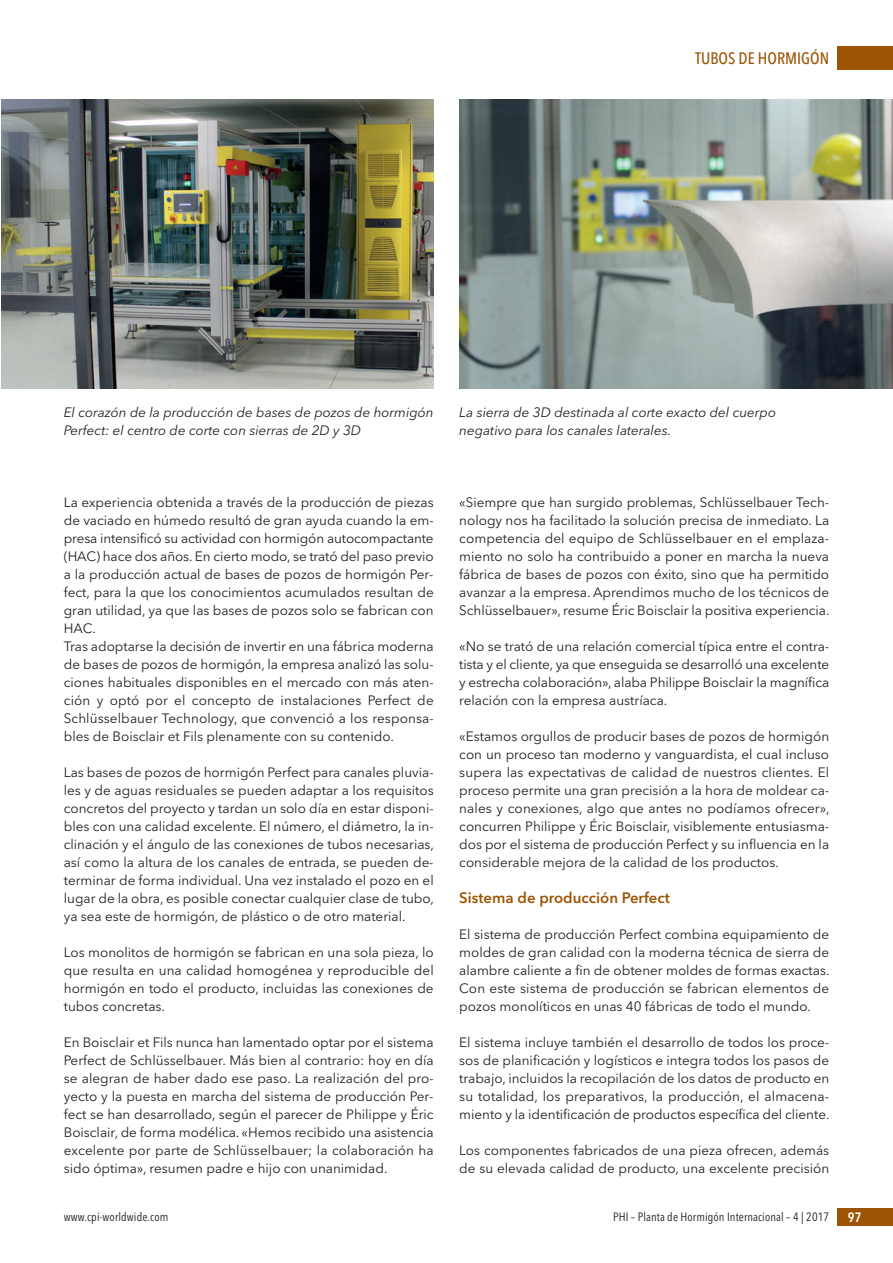
<style>
.page{position:relative;width:893px;height:1263px;background:#fff}
.page>*{position:absolute;margin:0;border:0;box-sizing:border-box;transform-origin:0 0}
.t1{font:500 16.5px "Avenir Next Condensed";color:#9c5506}
.t2{font:600 15px "Avenir Next";color:#9c5506}
.t3{font:13.5px/18px "Avenir Next";color:#231f20;text-align:justify}
.t4{font:italic 13.5px/18px "Avenir Next";color:#231f20}
.t5{font:600 13.5px "Avenir Next Condensed";color:#fff}
.t6{font:12px "Avenir Next Condensed";letter-spacing:.01em;color:#231f20}
</style>
<div class="page">
<div style="left:838px;top:47px;width:55px;height:23px;background:#9c5506"></div>
<img style="left:1px;top:100px;width:433px;height:288px">
<img style="left:459px;top:100px;width:434px;height:288px">
<div style="left:838px;top:1208px;width:55px;height:18px;background:#9c5506"></div>
<p class="t1" style="left:695px;top:51px;width:135px">TUBOS DE HORMIGÓN</p>
<p class="t4" style="left:64px;top:404px;width:371px">El corazón de la producción de bases de pozos de hormigón<br>Perfect: el centro de corte con sierras de 2D y 3D</p>
<p class="t4" style="left:459px;top:404px;width:318px">La sierra de 3D destinada al corte exacto del cuerpo negativo para los canales laterales.</p>
<p class="t3" style="left:64px;top:494px;width:371px;text-align:left">La experiencia obtenida a través de la producción de piezas de vaciado en húmedo resultó de gran ayuda cuando la em&shy;presa intensificó su actividad con hormigón autocompactante (HAC) hace dos años. En cierto modo, se trató del paso previo a la producción actual de bases de pozos de hormigón Per&shy;fect, para la que los conocimientos acumulados resultan de gran utilidad, ya que las bases de pozos solo se fabrican con HAC.<br>Tras adoptarse la decisión de invertir en una fábrica moderna de bases de pozos de hormigón, la empresa analizó las solu&shy;ciones habituales disponibles en el mercado con más aten&shy;ción y optó por el concepto de instalaciones Perfect de Schlüsselbauer Technology, que convenció a los responsa&shy;bles de Boisclair et Fils plenamente con su contenido.</p>
<p class="t3" style="left:64px;top:764px;width:372px">Las bases de pozos de hormigón Perfect para canales pluvia&shy;les y de aguas residuales se pueden adaptar a los requisitos concretos del proyecto y tardan un solo día en estar disponi&shy;bles con una calidad excelente. El número, el diámetro, la in&shy;clinación y el ángulo de las conexiones de tubos necesarias, así como la altura de los canales de entrada, se pueden de&shy;terminar de forma individual. Una vez instalado el pozo en el lugar de la obra, es posible conectar cualquier clase de tubo, ya sea este de hormigón, de plástico o de otro material.</p>
<p class="t3" style="left:64px;top:944px;width:371px">Los monolitos de hormigón se fabrican en una sola pieza, lo que resulta en una calidad homogénea y reproducible del hormigón en todo el producto, incluidas las conexiones de tubos concretas.</p>
<p class="t3" style="left:64px;top:1034px;width:371px">En Boisclair et Fils nunca han lamentado optar por el sistema Perfect de Schlüsselbauer. Más bien al contrario: hoy en día se alegran de haber dado ese paso. La realización del pro&shy;yecto y la puesta en marcha del sistema de producción Per&shy;fect se han desarrollado, según el parecer de Philippe y Éric Boisclair, de forma modélica. «Hemos recibido una asistencia excelente por parte de Schlüsselbauer; la colaboración ha sido óptima», resumen padre e hijo con unanimidad.</p>
<p class="t3" style="left:459px;top:494px;width:372px">«Siempre que han surgido problemas, Schlüsselbauer Tech&shy;nology nos ha facilitado la solución precisa de inmediato. La competencia del equipo de Schlüsselbauer en el emplaza&shy;miento no solo ha contribuido a poner en marcha la nueva fábrica de bases de pozos con éxito, sino que ha permitido avanzar a la empresa. Aprendimos mucho de los técnicos de Schlüsselbauer», resume Éric Boisclair la positiva experiencia.</p>
<p class="t3" style="left:459px;top:638px;width:371px">«No se trató de una relación comercial típica entre el contra&shy;tista y el cliente, ya que enseguida se desarrolló una excelente y estrecha colaboración», alaba Philippe Boisclair la magnífica relación con la empresa austríaca.</p>
<p class="t3" style="left:459px;top:728px;width:372px">«Estamos orgullos de producir bases de pozos de hormigón con un proceso tan moderno y vanguardista, el cual incluso supera las expectativas de calidad de nuestros clientes. El proceso permite una gran precisión a la hora de moldear ca&shy;nales y conexiones, algo que antes no podíamos ofrecer», concurren Philippe y Éric Boisclair, visiblemente entusiasma&shy;dos por el sistema de producción Perfect y su influencia en la considerable mejora de la calidad de los productos.</p>
<p class="t2" style="left:459px;top:891px;width:212px">Sistema de producción Perfect</p>
<p class="t3" style="left:459px;top:926px;width:372px">El sistema de producción Perfect combina equipamiento de moldes de gran calidad con la moderna técnica de sierra de alambre caliente a fin de obtener moldes de formas exactas.<br>Con este sistema de producción se fabrican elementos de pozos monolíticos en unas 40 fábricas de todo el mundo.</p>
<p class="t3" style="left:459px;top:1034px;width:372px">El sistema incluye también el desarrollo de todos los proce&shy;sos de planificación y logísticos e integra todos los pasos de trabajo, incluidos la recopilación de los datos de producto en su totalidad, los preparativos, la producción, el almacena&shy;miento y la identificación de productos específica del cliente.</p>
<p class="t3" style="left:459px;top:1142px;width:371px">Los componentes fabricados de una pieza ofrecen, además de su elevada calidad de producto, una excelente precisión</p>
<p class="t6" style="left:64px;top:1211px;width:106px">www.cpi-worldwide.com</p>
<p class="t6" style="left:613px;top:1211px;width:218px">PHI – Planta de Hormigón Internacional – 4 | 2017</p>
<p class="t5" style="left:848px;top:1209px;width:15px">97</p>
</div>
